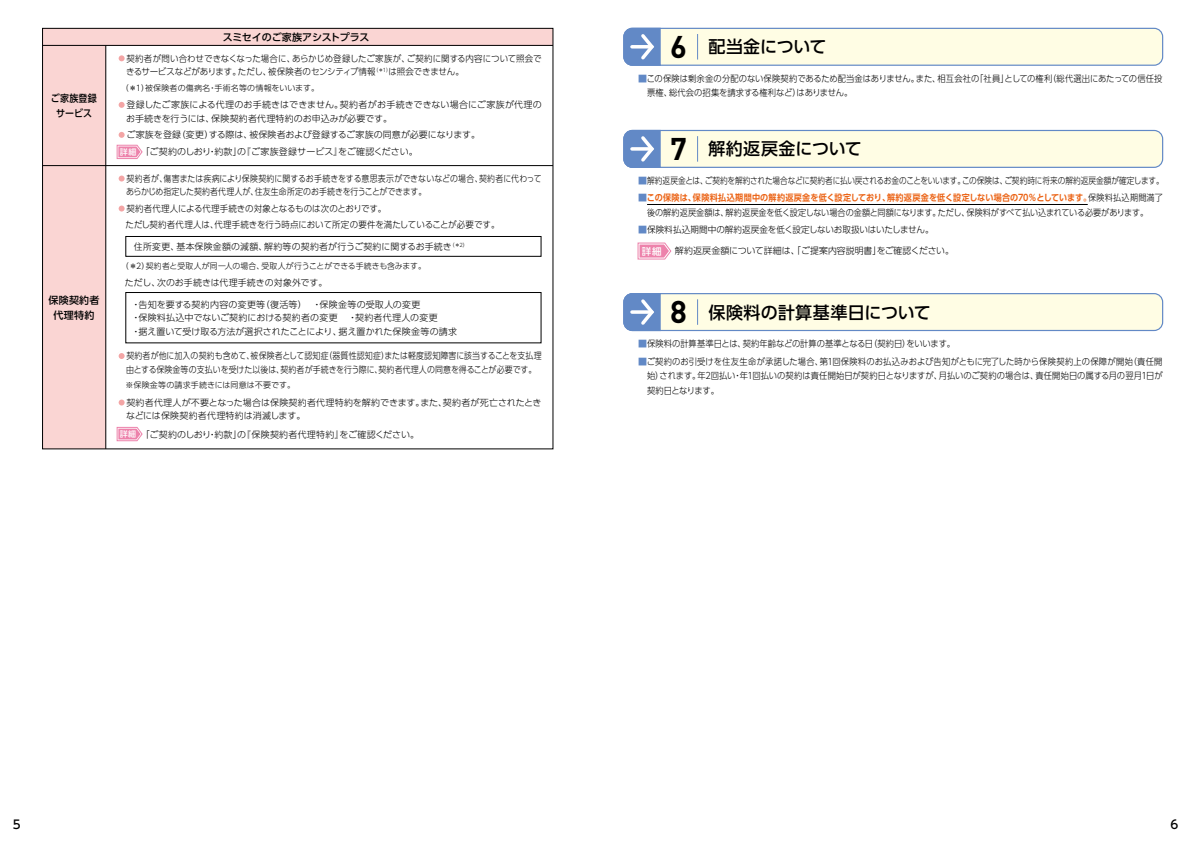
<style>
.page{position:relative;width:1191px;height:842px;background:#fff}
.page>*{position:absolute;margin:0;border:0;box-sizing:border-box;transform-origin:0 0}
.t1{font:500 17px "UD Shin Go Pro";letter-spacing:.01em;color:#000}
.t2{font:500 17px "UD Shin Go Pro";letter-spacing:-.01em;color:#000}
.t3{font:500 12px "UD Shin Go Pro";color:#000}
.t4{font:500 10px "UD Shin Go Pro";letter-spacing:-.015em;color:#000}
.t5{font:500 10px/15px "UD Shin Go Pro";letter-spacing:.02em;color:#000;text-align:center;scale:.9 1}
.t6{font:500 10px/15px "UD Shin Go Pro";letter-spacing:.02em;color:#000;text-align:center}
.t7{font:500 9.5px "UD Shin Go Pro";color:#fff}
.t8{font:300 9px/13.5px "UD Shin Go Pro";letter-spacing:.005em;color:#000}
.t9{font:300 9px/14.5px "UD Shin Go Pro";letter-spacing:.005em;color:#000;scale:.92 1}
.t10{font:300 9px/13.5px "UD Shin Go Pro";letter-spacing:.005em;color:#000;text-align:center;scale:.88 1}
.t11{font:300 9px/13.5px "UD Shin Go Pro";letter-spacing:.005em;color:#000;scale:.94 1}
.t12{font:300 9px/13.5px "UD Shin Go Pro";letter-spacing:.025em;color:#000}
.t13{font:300 9px "UD Shin Go Pro";letter-spacing:-.02em;color:#000;scale:.85 1}
.t14{font:700 9px "UD Shin Go Pro De";letter-spacing:.02em;color:#eb6112;scale:.9 1}
.t15{font:300 9px "UD Shin Go Pro";letter-spacing:.005em;color:#000;scale:.9 1}
.t16{font:300 9px "UD Shin Go Pro";letter-spacing:.005em;color:#000;scale:.95 1}
.t17{font:300 9px "UD Shin Go Pro";letter-spacing:.03em;color:#000}
.t18{font:300 8px "UD Shin Go Pro";letter-spacing:.02em;color:#000}
.s1{color:#f3a5a5}
.s2{font-weight:500;font-size:8px;color:#fff}
.s3{font-family:"DIN Pro";font-weight:700;font-size:31px}
.s4{color:#6289c6}
.s5{font-family:"UD Shin Go Pro";font-weight:300;color:#6289c6}
.s6{font-family:"UD Shin Go Pro";font-weight:300;color:#000}
</style>
<div class="page">
<div style="left:624px;top:28px;width:538px;height:37px;background:#fffde4;border-radius:9px"></div>
<div style="left:623px;top:28px;width:540px;height:38px;border:1px solid #6289c6;border-radius:9px"></div>
<svg style="left:697px;top:34px;width:1px;height:26px"></svg>
<div style="left:624px;top:294px;width:538px;height:36px;background:#fffde4;border-radius:9px"></div>
<div style="left:623px;top:293px;width:540px;height:38px;border:1px solid #6289c6;border-radius:9px"></div>
<svg style="left:697px;top:299px;width:1px;height:26px"></svg>
<div style="left:624px;top:130px;width:538px;height:37px;background:#fffde4;border-radius:9px"></div>
<div style="left:623px;top:130px;width:540px;height:38px;border:1px solid #6289c6;border-radius:9px"></div>
<svg style="left:697px;top:136px;width:1px;height:26px"></svg>
<div style="left:44px;top:46px;width:62px;height:401px;background:#fad5d3"></div>
<div style="left:43px;top:28px;width:510px;height:17px;background:#fad5d3"></div>
<svg style="left:623px;top:27px;width:39px;height:39px"></svg>
<svg style="left:632px;top:45px;width:20px;height:4px"></svg>
<svg style="left:623px;top:293px;width:39px;height:39px"></svg>
<svg style="left:632px;top:310px;width:20px;height:4px"></svg>
<svg style="left:623px;top:129px;width:39px;height:39px"></svg>
<svg style="left:632px;top:147px;width:20px;height:4px"></svg>
<hr style="left:106px;top:45px;width:1px;height:404px;background:#000">
<hr style="left:43px;top:165px;width:510px;height:1px;background:#000">
<div style="left:126px;top:236px;width:415px;height:21px;border:1px solid #000"></div>
<div style="left:126px;top:292px;width:415px;height:51px;border:1px solid #000"></div>
<hr style="left:43px;top:45px;width:510px;height:1px;background:#000">
<svg style="left:637px;top:242px;width:35px;height:18px"></svg>
<div style="left:117px;top:351px;width:10px;height:10px;border:2px solid #fff;border-radius:50%"></div>
<div style="left:117px;top:397px;width:10px;height:10px;border:2px solid #fff;border-radius:50%"></div>
<svg style="left:116px;top:427px;width:27px;height:15px"></svg>
<svg style="left:116px;top:144px;width:27px;height:15px"></svg>
<div style="left:117px;top:53px;width:10px;height:10px;border:2px solid #fff;border-radius:50%"></div>
<div style="left:117px;top:100px;width:10px;height:10px;border:2px solid #fff;border-radius:50%"></div>
<div style="left:117px;top:130px;width:10px;height:10px;border:2px solid #fff;border-radius:50%"></div>
<div style="left:117px;top:174px;width:10px;height:10px;border:2px solid #fff;border-radius:50%"></div>
<div style="left:117px;top:204px;width:10px;height:10px;border:2px solid #fff;border-radius:50%"></div>
<hr style="left:647px;top:204px;width:440px;height:1px;background:#000">
<p class="t5" style="left:51px;top:91px;width:52px">ご家族登録サービス</p>
<p class="t6" style="left:49px;top:292px;width:53px">保険契約者代理特約</p>
<p class="t4" style="left:223px;top:29px;width:148px">スミセイのご家族アシストプラス</p>
<p class="t11" style="left:126px;top:51px;width:443px;text-indent:-9px"><span class="s1">●</span>契約者が問い合わせできなくなった場合に、あらかじめ登録したご家族が、ご契約に関する内容について照会できるサービスなどがあります。ただし、被保険者のセンシティブ情報<sup>（＊1）</sup>は照会できません。</p>
<p class="t18" style="left:121px;top:81px;width:200px">（＊1）被保険者の傷病名・手術名等の情報をいいます。</p>
<p class="t8" style="left:126px;top:98px;width:417px;text-indent:-9px"><span class="s1">●</span>登録したご家族による代理のお手続きはできません。契約者がお手続きできない場合にご家族が代理のお手続きを行うには、保険契約者代理特約のお申込みが必要です。</p>
<p class="t8" style="left:117px;top:128px;width:364px"><span class="s1">●</span>ご家族を登録（変更）する際は、被保険者および登録するご家族の同意が必要になります。</p>
<p class="t8" style="left:120px;top:145px;width:299px"><span class="s2">詳細</span>「ご契約のしおり・約款」の『ご家族登録サービス』をご確認ください。</p>
<p class="t10" style="left:126px;top:171px;width:474px;text-align:left;text-indent:-9px"><span class="s1">●</span>契約者が、傷害または疾病により保険契約に関するお手続きをする意思表示ができないなどの場合、契約者に代わってあらかじめ指定した契約者代理人が、住友生命所定のお手続きを行うことができます。</p>
<p class="t11" style="left:117px;top:200px;width:408px;line-height:16.5px"><span class="s1">●</span>契約者代理人による代理手続きの対象となるものは次のとおりです。<br>　ただし契約者代理人は、代理手続きを行う時点において所定の要件を満たしていることが必要です。</p>
<p class="t12" style="left:134px;top:239px;width:336px">住所変更、基本保険金額の減額、解約等の契約者が行うご契約に関するお手続き<sup>（＊2）</sup></p>
<p class="t18" style="left:121px;top:259px;width:307px">（＊2）契約者と受取人が同一人の場合、受取人が行うことができる手続きも含みます。</p>
<p class="t8" style="left:125px;top:276px;width:204px">ただし、次のお手続きは代理手続きの対象外です。</p>
<p class="t8" style="left:131px;top:297px;width:208px">・告知を要する契約内容の変更等（復活等）<br>・保険料払込中でないご契約における契約者の変更</p>
<p class="t12" style="left:313px;top:297px;width:109px">・保険金等の受取人の変更</p>
<p class="t17" style="left:348px;top:311px;width:91px">・契約者代理人の変更</p>
<p class="t8" style="left:131px;top:324px;width:327px">・据え置いて受け取る方法が選択されたことにより、据え置かれた保険金等の請求</p>
<p class="t10" style="left:117px;top:349px;width:484px"><span class="s1">●</span>契約者が他に加入の契約も含めて、被保険者として認知症（器質性認知症）または軽度認知障害に該当することを支払理由とする保険金等の支払いを受けた以後は、契約者が手続きを行う際に、契約者代理人の同意を得ることが必要です。</p>
<p class="t18" style="left:117px;top:379px;width:179px">　※保険金等の請求手続きには同意は不要です。</p>
<p class="t12" style="left:126px;top:395px;width:417px;text-indent:-9px"><span class="s1">●</span>契約者代理人が不要となった場合は保険契約者代理特約を解約できます。また、契約者が死亡されたときなどには保険契約者代理特約は消滅します。</p>
<p class="t12" style="left:120px;top:427px;width:301px"><span class="s2">詳細</span>「ご契約のしおり・約款」の『保険契約者代理特約』をご確認ください。</p>
<h1 class="t2" style="left:670px;top:33px;width:158px"><span class="s3">6</span> 配当金について</h1>
<p class="t9" style="left:647px;top:71px;width:562px;text-indent:-9px"><span class="s4">■</span>この保険は剰余金の分配のない保険契約であるため配当金はありません。また、相互会社の「社員」としての権利（総代選出にあたっての信任投票権、総代会の招集を請求する権利など）はありません。</p>
<h1 class="t1" style="left:670px;top:135px;width:193px"><span class="s3">7</span> 解約返戻金について</h1>
<p class="t13" style="left:638px;top:173px;width:620px"><span class="s4">■</span>解約返戻金とは、ご契約を解約された場合などに契約者に払い戻されるお金のことをいいます。この保険は、ご契約時に将来の解約返戻金額が確定します。</p>
<p class="t14" style="left:638px;top:191px;width:585px"><span class="s5">■</span>この保険は、保険料払込期間中の解約返戻金を低く設定しており、解約返戻金を低く設定しない場合の70％としています。<span class="s6">保険料払込期間満了</span></p>
<p class="t15" style="left:647px;top:205px;width:558px">後の解約返戻金額は、解約返戻金を低く設定しない場合の金額と同額になります。ただし、保険料がすべて払い込まれている必要があります。</p>
<p class="t16" style="left:638px;top:223px;width:313px"><span class="s4">■</span>保険料払込期間中の解約返戻金を低く設定しないお取扱いはいたしません。</p>
<p class="t7" style="left:642px;top:243px;width:21px">詳細</p>
<p class="t8" style="left:675px;top:244px;width:280px">解約返戻金額について詳細は、「ご提案内容説明書」をご確認ください。</p>
<h1 class="t1" style="left:670px;top:298px;width:262px"><span class="s3">8</span> 保険料の計算基準日について</h1>
<p class="t9" style="left:638px;top:336px;width:346px"><span class="s4">■</span>保険料の計算基準日とは、契約年齢などの計算の基準となる日（契約日）をいいます。</p>
<p class="t9" style="left:647px;top:354px;width:562px;text-align:justify;text-indent:-9px"><span class="s4">■</span>ご契約のお引受けを住友生命が承諾した場合、第1回保険料のお払込みおよび告知がともに完了した時から保険契約上の保障が開始（責任開始）されます。年2回払い・年1回払いの契約は責任開始日が契約日となりますが、月払いのご契約の場合は、責任開始日の属する月の翌月1日が契約日となります。</p>
<h2 class="t3" style="left:13px;top:815px;width:9px">5</h2>
<h2 class="t3" style="left:1170px;top:815px;width:9px">6</h2>
</div>
